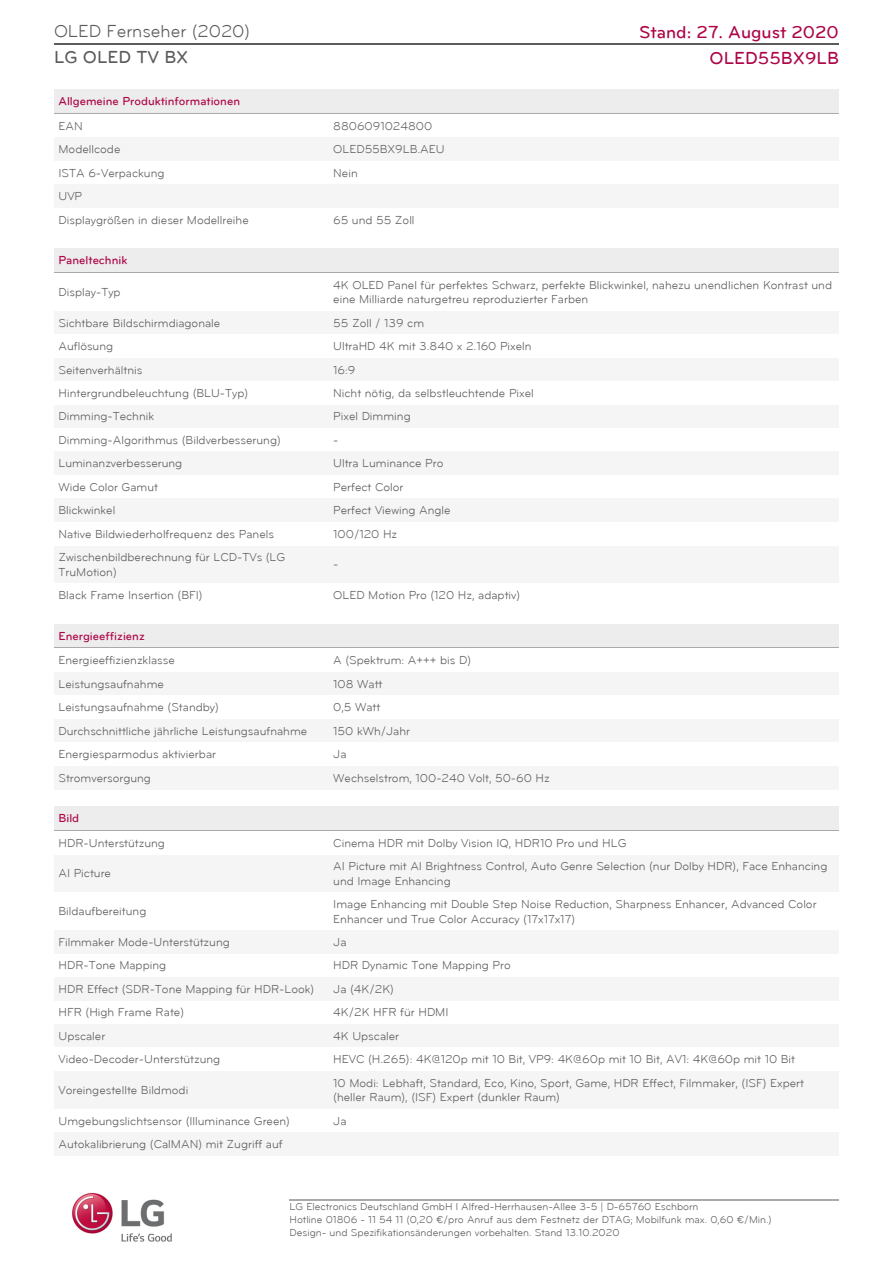
<style>
.page{position:relative;width:893px;height:1263px;background:#fff}
.page>*{position:absolute;margin:0;border:0;box-sizing:border-box;transform-origin:0 0}
.t1{font:500 18px "Bryant LG";color:#ad0648}
.t2{font:18px "Bryant LG";color:#5c5c5c}
.t3{font:500 18px "Bryant LG";color:#5c5c5c}
.t4{font:12px/14.4px "Bryant LG";color:#5c5c5c}
.t5{font:500 12px/24.6px "Bryant LG";color:#ad0648}
.t6{font:10.5px/12.8px "Bryant LG";color:#5c5c5c}
.s1{font-weight:400;color:#5c5c5c}
.s2{font-weight:500;color:#ad0648}
</style>
<div class="page">
<hr style="left:54px;top:43px;width:785px;height:2px;background:#5d5c5c">
<hr style="left:290px;top:1199px;width:549px;height:2px;background:#aaa">
<img style="left:71px;top:1192px;width:101px;height:50px">
<div style="left:54px;top:89px;width:785px;height:25px;background:#ededed"></div>
<hr style="left:54px;top:113px;width:785px;height:1px;background:#aaa">
<div style="left:54px;top:138px;width:275px;height:23px;background:#f5f5f5"></div>
<div style="left:329px;top:138px;width:510px;height:23px;background:#f5f5f5"></div>
<div style="left:54px;top:184px;width:275px;height:24px;background:#f5f5f5"></div>
<div style="left:329px;top:184px;width:510px;height:24px;background:#f5f5f5"></div>
<div style="left:54px;top:248px;width:785px;height:25px;background:#ededed"></div>
<hr style="left:54px;top:272px;width:785px;height:1px;background:#aaa">
<div style="left:54px;top:311px;width:275px;height:23px;background:#f5f5f5"></div>
<div style="left:329px;top:311px;width:510px;height:23px;background:#f5f5f5"></div>
<div style="left:54px;top:358px;width:275px;height:23px;background:#f5f5f5"></div>
<div style="left:329px;top:358px;width:510px;height:23px;background:#f5f5f5"></div>
<div style="left:54px;top:405px;width:275px;height:23px;background:#f5f5f5"></div>
<div style="left:329px;top:405px;width:510px;height:23px;background:#f5f5f5"></div>
<div style="left:54px;top:452px;width:275px;height:23px;background:#f5f5f5"></div>
<div style="left:329px;top:452px;width:510px;height:23px;background:#f5f5f5"></div>
<div style="left:54px;top:499px;width:275px;height:23px;background:#f5f5f5"></div>
<div style="left:329px;top:499px;width:510px;height:23px;background:#f5f5f5"></div>
<div style="left:54px;top:546px;width:275px;height:37px;background:#f5f5f5"></div>
<div style="left:329px;top:546px;width:510px;height:37px;background:#f5f5f5"></div>
<div style="left:54px;top:624px;width:785px;height:25px;background:#ededed"></div>
<hr style="left:54px;top:647px;width:785px;height:2px;background:#aaa">
<div style="left:54px;top:672px;width:275px;height:23px;background:#f5f5f5"></div>
<div style="left:329px;top:672px;width:510px;height:23px;background:#f5f5f5"></div>
<div style="left:54px;top:719px;width:275px;height:23px;background:#f5f5f5"></div>
<div style="left:329px;top:719px;width:510px;height:23px;background:#f5f5f5"></div>
<div style="left:54px;top:766px;width:275px;height:23px;background:#f5f5f5"></div>
<div style="left:329px;top:766px;width:510px;height:23px;background:#f5f5f5"></div>
<div style="left:54px;top:806px;width:785px;height:25px;background:#ededed"></div>
<hr style="left:54px;top:830px;width:785px;height:1px;background:#aaa">
<div style="left:54px;top:854px;width:275px;height:38px;background:#f5f5f5"></div>
<div style="left:329px;top:854px;width:510px;height:38px;background:#f5f5f5"></div>
<div style="left:54px;top:930px;width:275px;height:24px;background:#f5f5f5"></div>
<div style="left:329px;top:930px;width:510px;height:24px;background:#f5f5f5"></div>
<div style="left:54px;top:977px;width:275px;height:24px;background:#f5f5f5"></div>
<div style="left:329px;top:977px;width:510px;height:24px;background:#f5f5f5"></div>
<div style="left:54px;top:1024px;width:275px;height:24px;background:#f5f5f5"></div>
<div style="left:329px;top:1024px;width:510px;height:24px;background:#f5f5f5"></div>
<div style="left:54px;top:1071px;width:275px;height:38px;background:#f5f5f5"></div>
<div style="left:329px;top:1071px;width:510px;height:38px;background:#f5f5f5"></div>
<div style="left:54px;top:1132px;width:275px;height:24px;background:#f5f5f5"></div>
<div style="left:329px;top:1132px;width:510px;height:24px;background:#f5f5f5"></div>
<p class="t2" style="left:54px;top:24px;width:198px">OLED Fernseher (2020)</p>
<p class="t1" style="left:639px;top:24px;width:201px">Stand: 27. August 2020</p>
<p class="t3" style="left:54px;top:49px;width:136px">LG OLED TV BX</p>
<p class="t1" style="left:710px;top:50px;width:131px">OLED55BX9LB</p>
<p class="t5" style="left:58px;top:90px;width:183px">Allgemeine Produktinformationen<br><span class="s1">EAN</span></p>
<p class="t4" style="left:333px;top:119px;width:101px">8806091024800</p>
<p class="t4" style="left:58px;top:143px;width:63px">Modellcode</p>
<p class="t4" style="left:333px;top:143px;width:113px">OLED55BX9LB.AEU</p>
<p class="t4" style="left:58px;top:166px;width:108px">ISTA 6-Verpackung</p>
<p class="t4" style="left:333px;top:166px;width:26px">Nein</p>
<p class="t4" style="left:58px;top:185px;width:192px;line-height:23.4px">UVP<br>Displaygrößen in dieser Modellreihe</p>
<p class="t4" style="left:333px;top:213px;width:83px">65 und 55 Zoll</p>
<p class="t5" style="left:58px;top:249px;width:70px">Paneltechnik</p>
<p class="t4" style="left:58px;top:286px;width:64px">Display-Typ</p>
<p class="t4" style="left:333px;top:278px;width:500px">4K OLED Panel für perfektes Schwarz, perfekte Blickwinkel, nahezu unendlichen Kontrast und eine Milliarde naturgetreu reproduzierter Farben</p>
<p class="t4" style="left:58px;top:316px;width:163px">Sichtbare Bildschirmdiagonale</p>
<p class="t4" style="left:333px;top:316px;width:92px">55 Zoll / 139 cm</p>
<p class="t4" style="left:58px;top:340px;width:56px">Auflösung</p>
<p class="t4" style="left:333px;top:340px;width:200px">UltraHD 4K mit 3.840 x 2.160 Pixeln</p>
<p class="t4" style="left:58px;top:363px;width:85px">Seitenverhältnis</p>
<p class="t4" style="left:333px;top:363px;width:24px">16:9</p>
<p class="t4" style="left:58px;top:387px;width:191px">Hintergrundbeleuchtung (BLU-Typ)</p>
<p class="t4" style="left:333px;top:387px;width:202px">Nicht nötig, da selbstleuchtende Pixel</p>
<p class="t4" style="left:58px;top:410px;width:97px">Dimming-Technik</p>
<p class="t4" style="left:333px;top:410px;width:79px">Pixel Dimming</p>
<p class="t4" style="left:58px;top:434px;width:224px">Dimming-Algorithmus (Bildverbesserung)</p>
<p class="t4" style="left:333px;top:434px;width:7px">-</p>
<p class="t4" style="left:58px;top:457px;width:125px">Luminanzverbesserung</p>
<p class="t4" style="left:333px;top:457px;width:112px">Ultra Luminance Pro</p>
<p class="t4" style="left:58px;top:481px;width:101px">Wide Color Gamut</p>
<p class="t4" style="left:333px;top:481px;width:72px">Perfect Color</p>
<p class="t4" style="left:58px;top:504px;width:58px">Blickwinkel</p>
<p class="t4" style="left:333px;top:504px;width:119px">Perfect Viewing Angle</p>
<p class="t4" style="left:58px;top:527px;width:217px">Native Bildwiederholfrequenz des Panels</p>
<p class="t4" style="left:333px;top:527px;width:65px">100/120 Hz</p>
<p class="t4" style="left:58px;top:551px;width:228px">Zwischenbildberechnung für LCD-TVs (LG<br>TruMotion)</p>
<p class="t4" style="left:333px;top:558px;width:7px">-</p>
<p class="t4" style="left:58px;top:589px;width:146px">Black Frame Insertion (BFI)</p>
<p class="t4" style="left:333px;top:589px;width:188px">OLED Motion Pro (120 Hz, adaptiv)</p>
<p class="t4" style="left:58px;top:624px;width:118px;line-height:24.6px"><span class="s2">Energieeffizienz<br></span>Energieeffizienzklasse</p>
<p class="t4" style="left:333px;top:654px;width:139px">A (Spektrum: A+++ bis D)</p>
<p class="t4" style="left:58px;top:677px;width:107px">Leistungsaufnahme</p>
<p class="t4" style="left:333px;top:677px;width:51px">108 Watt</p>
<p class="t4" style="left:58px;top:701px;width:162px">Leistungsaufnahme (Standby)</p>
<p class="t4" style="left:333px;top:701px;width:49px">0,5 Watt</p>
<p class="t4" style="left:58px;top:724px;width:250px">Durchschnittliche jährliche Leistungsaufnahme</p>
<p class="t4" style="left:333px;top:724px;width:78px">150 kWh/Jahr</p>
<p class="t4" style="left:58px;top:748px;width:159px">Energiesparmodus aktivierbar</p>
<p class="t4" style="left:333px;top:748px;width:15px">Ja</p>
<p class="t4" style="left:58px;top:771px;width:94px">Stromversorgung</p>
<p class="t4" style="left:333px;top:771px;width:218px">Wechselstrom, 100-240 Volt, 50-60 Hz</p>
<p class="t4" style="left:58px;top:807px;width:108px;line-height:24.6px"><span class="s2">Bild<br></span>HDR-Unterstützung</p>
<p class="t4" style="left:333px;top:836px;width:295px">Cinema HDR mit Dolby Vision IQ, HDR10 Pro und HLG</p>
<p class="t4" style="left:58px;top:867px;width:54px">AI Picture</p>
<p class="t4" style="left:333px;top:860px;width:496px">AI Picture mit AI Brightness Control, Auto Genre Selection (nur Dolby HDR), Face Enhancing und Image Enhancing</p>
<p class="t4" style="left:58px;top:905px;width:89px">Bildaufbereitung</p>
<p class="t4" style="left:333px;top:898px;width:485px">Image Enhancing mit Double Step Noise Reduction, Sharpness Enhancer, Advanced Color<br>Enhancer und True Color Accuracy (17x17x17)</p>
<p class="t4" style="left:58px;top:936px;width:173px">Filmmaker Mode-Unterstützung</p>
<p class="t4" style="left:333px;top:936px;width:15px">Ja</p>
<p class="t4" style="left:58px;top:959px;width:109px">HDR-Tone Mapping</p>
<p class="t4" style="left:333px;top:959px;width:179px">HDR Dynamic Tone Mapping Pro</p>
<p class="t4" style="left:58px;top:983px;width:257px">HDR Effect (SDR-Tone Mapping für HDR-Look)</p>
<p class="t4" style="left:333px;top:983px;width:62px">Ja (4K/2K)</p>
<p class="t4" style="left:58px;top:1006px;width:127px">HFR (High Frame Rate)</p>
<p class="t4" style="left:333px;top:1006px;width:117px">4K/2K HFR für HDMI</p>
<p class="t4" style="left:58px;top:1029px;width:48px">Upscaler</p>
<p class="t4" style="left:333px;top:1029px;width:67px">4K Upscaler</p>
<p class="t4" style="left:58px;top:1053px;width:163px">Video-Decoder-Unterstützung</p>
<p class="t4" style="left:333px;top:1053px;width:463px">HEVC (H.265): 4K@120p mit 10 Bit, VP9: 4K@60p mit 10 Bit, AV1: 4K@60p mit 10 Bit</p>
<p class="t4" style="left:58px;top:1084px;width:131px">Voreingestellte Bildmodi</p>
<p class="t4" style="left:333px;top:1076px;width:472px">10 Modi: Lebhaft, Standard, Eco, Kino, Sport, Game, HDR Effect, Filmmaker, (ISF) Expert (heller Raum), (ISF) Expert (dunkler Raum)</p>
<p class="t4" style="left:58px;top:1114px;width:233px">Umgebungslichtsensor (Illuminance Green)</p>
<p class="t4" style="left:333px;top:1114px;width:15px">Ja</p>
<p class="t4" style="left:58px;top:1138px;width:226px">Autokalibrierung (CalMAN) mit Zugriff auf</p>
<p class="t6" style="left:290px;top:1201px;width:484px">LG Electronics Deutschland GmbH l Alfred-Herrhausen-Allee 3-5 | D-65760 Eschborn<br>Hotline 01806 - 11 54 11 (0,20 €/pro Anruf aus dem Festnetz der DTAG; Mobilfunk max. 0,60 €/Min.)<br>Design- und Spezifikationsänderungen vorbehalten. Stand 13.10.2020</p>
</div>
